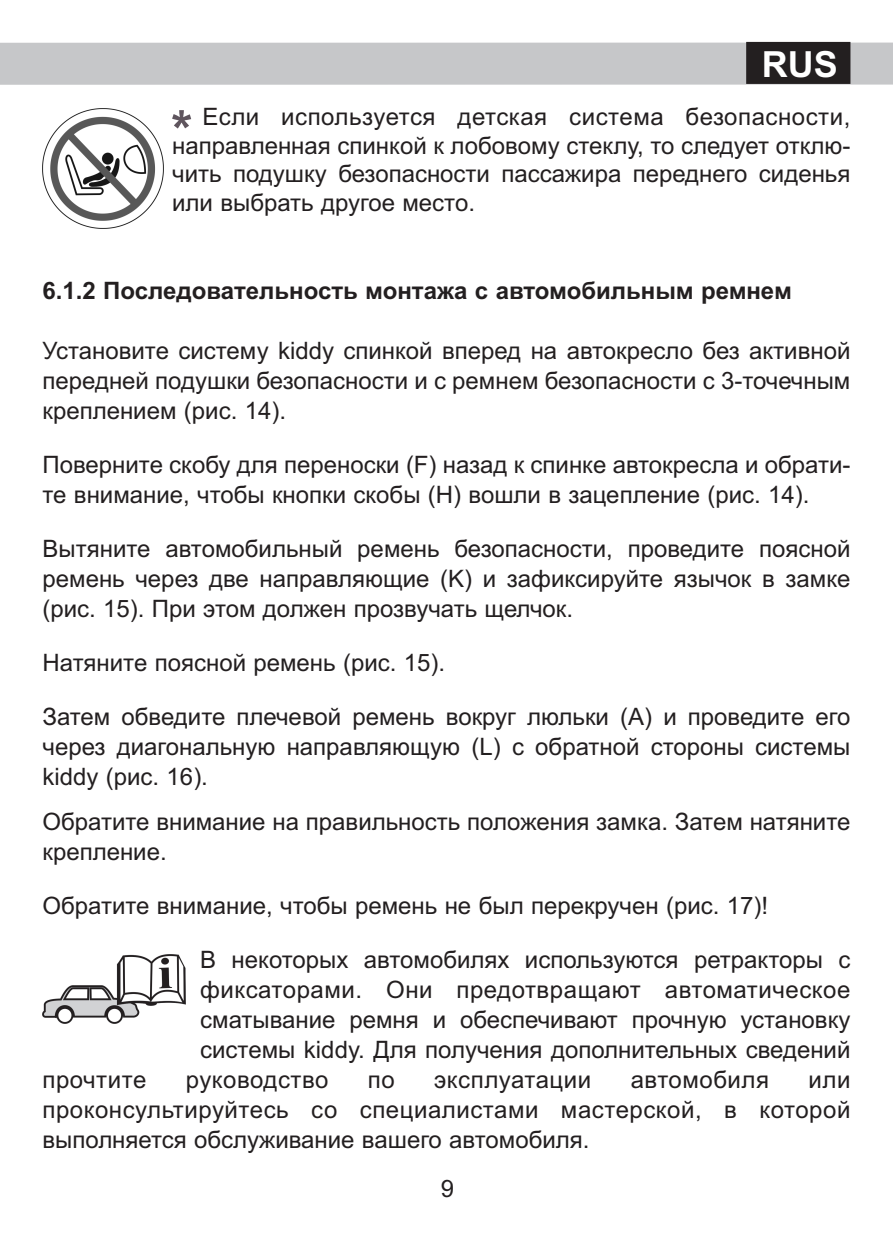
<style>
.page{position:relative;width:893px;height:1259px;background:#fff}
.page>*{position:absolute;margin:0;border:0;box-sizing:border-box;transform-origin:0 0}
.t1{font:700 54px "Arial";color:#5f555e}
.t2{font:700 36px "Arial";color:#fff}
.t3{font:24px/30px "Arial";color:#231f20;text-align:justify}
.t4{font:700 24px "Arial";color:#231f20}
.t5{font:24px "Arial";letter-spacing:.02em;color:#231f20}
</style>
<div class="page">
<div style="left:0;top:43px;width:893px;height:42px;background:#c6c7c9"></div>
<div style="left:746px;top:42px;width:104px;height:42px;background:#231f20"></div>
<img style="left:43px;top:108px;width:120px;height:121px">
<img style="left:43px;top:955px;width:142px;height:68px">
<h2 class="t2" style="left:762px;top:43px;width:77px">RUS</h2>
<p class="t3" style="left:172px;top:102px;width:680px;line-height:28.8px;text-indent:30px">Если используется детская система безопасности, направленная спинкой к лобовому стеклу, то следует отклю&shy;чить подушку безопасности пассажира переднего сиденья или выбрать другое место.</p>
<h1 class="t1" style="left:171px;top:99px;width:23px">*</h1>
<p class="t4" style="left:43px;top:276px;width:751px">6.1.2 Последовательность монтажа с автомобильным ремнем</p>
<p class="t3" style="left:43px;top:335px;width:809px">Установите систему kiddy спинкой вперед на автокресло без активной передней подушки безопасности и с ремнем безопасности с 3-точечным креплением (рис. 14).</p>
<p class="t3" style="left:43px;top:449px;width:809px">Поверните скобу для переноски (F) назад к спинке автокресла и обрати&shy;те внимание, чтобы кнопки скобы (H) вошли в зацепление (рис. 14).</p>
<p class="t3" style="left:43px;top:533px;width:809px">Вытяните автомобильный ремень безопасности, проведите поясной ремень через две направляющие (K) и зафиксируйте язычок в замке (рис. 15). При этом должен прозвучать щелчок.</p>
<p class="t3" style="left:43px;top:647px;width:404px">Натяните поясной ремень (рис. 15).</p>
<p class="t3" style="left:43px;top:701px;width:809px">Затем обведите плечевой ремень вокруг люльки (A) и проведите его через диагональную направляющую (L) с обратной стороны системы kiddy (рис. 16).</p>
<p class="t3" style="left:43px;top:806px;width:809px">Обратите внимание на правильность положения замка. Затем натяните крепление.</p>
<p class="t3" style="left:43px;top:890px;width:727px">Обратите внимание, чтобы ремень не был перекручен (рис. 17)!</p>
<p class="t3" style="left:200px;top:944px;width:652px">В некоторых автомобилях используются ретракторы с фиксаторами. Они предотвращают автоматическое сматывание ремня и обеспечивают прочную установку системы kiddy. Для получения дополнительных сведений</p>
<p class="t5" style="left:43px;top:1065px;width:105px">прочтите</p>
<p class="t5" style="left:186px;top:1065px;width:144px">руководство</p>
<p class="t3" style="left:368px;top:1064px;width:28px">по</p>
<p class="t5" style="left:434px;top:1065px;width:159px">эксплуатации</p>
<p class="t5" style="left:631px;top:1065px;width:140px">автомобиля</p>
<p class="t3" style="left:43px;top:1064px;width:809px;text-indent:766px">или проконсультируйтесь со специалистами мастерской, в которой выполняется обслуживание вашего автомобиля.</p>
<p class="t3" style="left:441px;top:1173px;width:15px">9</p>
</div>
